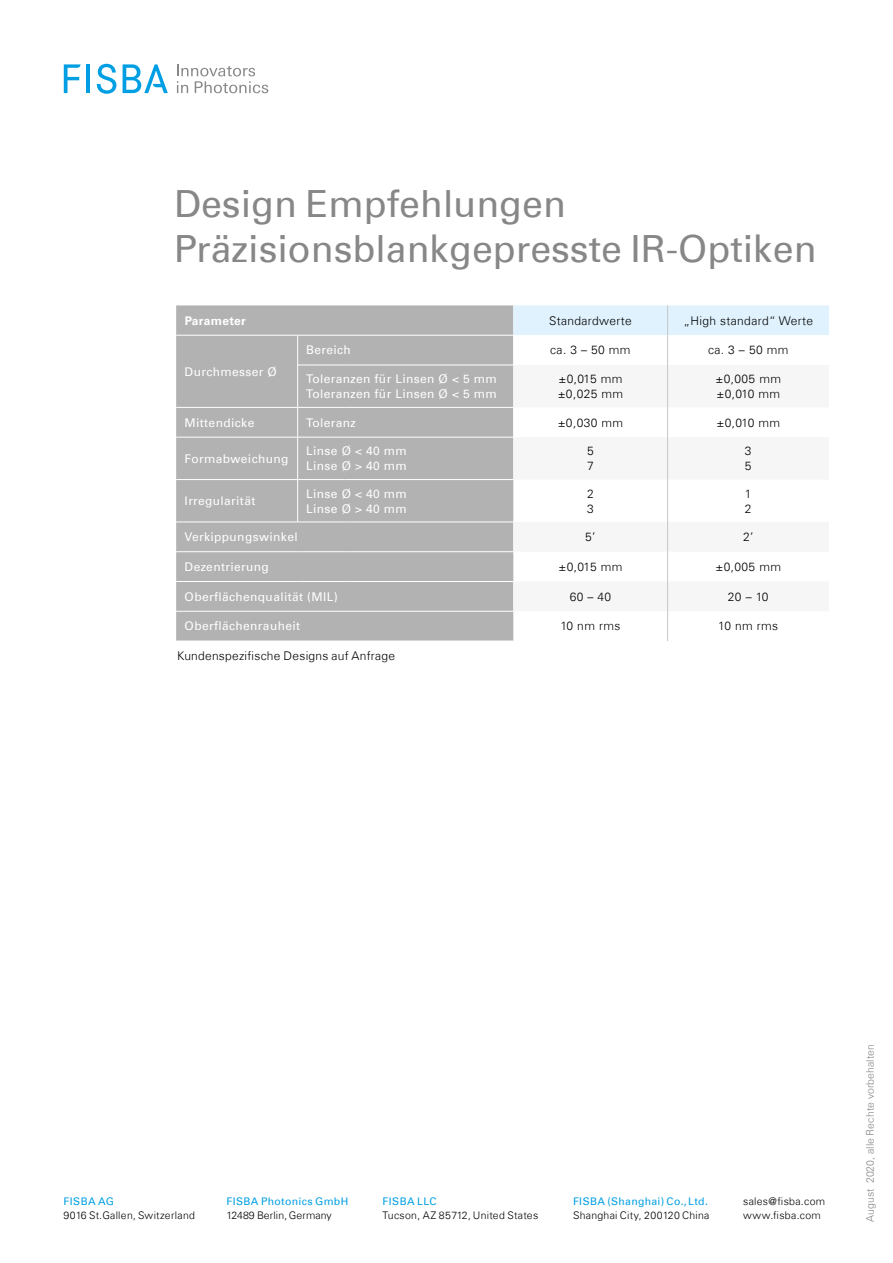
<style>
.page{position:relative;width:893px;height:1263px;background:#fff}
.page>*{position:absolute;margin:0;border:0;box-sizing:border-box;transform-origin:0 0}
.t1{font:37.5px/45px "Univers Com 55 Roman";color:#878787}
.t2{font:12px/15px "Univers Com 55 Roman";letter-spacing:.03em;color:#fff}
.t3{font:300 12px/15px "Univers Com 45";letter-spacing:.03em;color:#000}
.t4{font:700 12px "Univers Com 65";letter-spacing:.03em;color:#fff}
.t5{font:300 10.5px/14.4px "Univers Com 45";letter-spacing:.025em;color:#000}
.t6{font:10.5px "Univers Com 55 Roman";letter-spacing:.035em;color:#009fe3}
.t7{font:300 10.5px "Univers Com 45";letter-spacing:.01em;color:#878787}
</style>
<div class="page">
<div style="left:176px;top:305px;width:337px;height:336px;background:#b3b2b2"></div>
<div style="left:513px;top:305px;width:316px;height:31px;background:#dff2fd"></div>
<svg style="left:513px;top:365px;width:156px;height:246px;fill:#f6f6f6"></svg>
<hr style="left:176px;top:407px;width:122px;height:1px;background:#fff">
<hr style="left:298px;top:407px;width:47px;height:1px;background:#fff">
<hr style="left:345px;top:407px;width:168px;height:1px;background:#fff">
<hr style="left:176px;top:437px;width:122px;height:1px;background:#fff">
<hr style="left:298px;top:437px;width:47px;height:1px;background:#fff">
<hr style="left:345px;top:437px;width:168px;height:1px;background:#fff">
<hr style="left:176px;top:479px;width:122px;height:1px;background:#fff">
<hr style="left:298px;top:479px;width:47px;height:1px;background:#fff">
<hr style="left:345px;top:479px;width:168px;height:1px;background:#fff">
<hr style="left:176px;top:522px;width:122px;height:1px;background:#fff">
<hr style="left:298px;top:522px;width:47px;height:1px;background:#fff">
<hr style="left:345px;top:522px;width:168px;height:1px;background:#fff">
<hr style="left:176px;top:551px;width:122px;height:1px;background:#fff">
<hr style="left:298px;top:551px;width:47px;height:1px;background:#fff">
<hr style="left:345px;top:551px;width:168px;height:1px;background:#fff">
<hr style="left:176px;top:581px;width:122px;height:1px;background:#fff">
<hr style="left:298px;top:581px;width:47px;height:1px;background:#fff">
<hr style="left:345px;top:581px;width:168px;height:1px;background:#fff">
<hr style="left:176px;top:611px;width:122px;height:1px;background:#fff">
<hr style="left:298px;top:611px;width:47px;height:1px;background:#fff">
<hr style="left:345px;top:611px;width:168px;height:1px;background:#fff">
<hr style="left:667px;top:305px;width:1px;height:30px;background:#c6c6c6">
<hr style="left:667px;top:335px;width:1px;height:30px;background:#c6c6c6">
<hr style="left:667px;top:365px;width:1px;height:42px;background:#c6c6c6">
<hr style="left:667px;top:407px;width:1px;height:30px;background:#c6c6c6">
<hr style="left:667px;top:437px;width:1px;height:42px;background:#c6c6c6">
<hr style="left:667px;top:479px;width:1px;height:43px;background:#c6c6c6">
<svg style="left:667px;top:552px;width:1px;height:29px"></svg>
<hr style="left:667px;top:581px;width:1px;height:30px;background:#c6c6c6">
<hr style="left:667px;top:611px;width:1px;height:30px;background:#c6c6c6">
<hr style="left:297px;top:335px;width:1px;height:30px;background:#fff">
<hr style="left:297px;top:365px;width:1px;height:42px;background:#fff">
<hr style="left:298px;top:365px;width:47px;height:1px;background:#fff">
<hr style="left:345px;top:365px;width:168px;height:1px;background:#fff">
<hr style="left:176px;top:335px;width:122px;height:1px;background:#fff">
<hr style="left:298px;top:335px;width:47px;height:1px;background:#fff">
<hr style="left:345px;top:335px;width:168px;height:1px;background:#fff">
<svg style="left:297px;top:408px;width:1px;height:29px"></svg>
<hr style="left:297px;top:437px;width:1px;height:42px;background:#fff">
<hr style="left:297px;top:480px;width:1px;height:42px;background:#fff">
<hr style="left:667px;top:522px;width:1px;height:30px;background:#c6c6c6">
<svg style="left:177px;top:64px;width:91px;height:29px"></svg>
<hr style="left:86px;top:64px;width:4px;height:29px;background:#009fe3">
<svg style="left:64px;top:64px;width:17px;height:29px"></svg>
<svg style="left:97px;top:64px;width:19px;height:30px"></svg>
<svg style="left:123px;top:64px;width:45px;height:29px"></svg>
<h1 class="t1" style="left:174px;top:181px;width:644px">Design Empfehlungen<br>Präzisionsblankgepresste IR-Optiken</h1>
<p class="t4" style="left:185px;top:313px;width:63px">Parameter</p>
<p class="t3" style="left:549px;top:313px;width:84px">Standardwerte</p>
<p class="t3" style="left:683px;top:313px;width:131px">„High standard“ Werte</p>
<p class="t2" style="left:185px;top:364px;width:94px">Durchmesser Ø</p>
<p class="t2" style="left:306px;top:343px;width:46px">Bereich</p>
<p class="t3" style="left:550px;top:343px;width:82px">ca. 3 – 50 mm</p>
<p class="t3" style="left:708px;top:343px;width:82px">ca. 3 – 50 mm</p>
<p class="t2" style="left:306px;top:371px;width:192px">Toleranzen für Linsen Ø &lt; 5 mm<br>Toleranzen für Linsen Ø &lt; 5 mm</p>
<p class="t3" style="left:558px;top:371px;width:67px">±0,015 mm ±0,025 mm</p>
<p class="t3" style="left:715px;top:371px;width:67px">±0,005 mm ±0,010 mm</p>
<p class="t2" style="left:185px;top:415px;width:71px">Mittendicke</p>
<p class="t2" style="left:306px;top:415px;width:51px">Toleranz</p>
<p class="t3" style="left:558px;top:415px;width:67px">±0,030 mm</p>
<p class="t3" style="left:716px;top:415px;width:65px">±0,010 mm</p>
<p class="t2" style="left:185px;top:451px;width:105px">Formabweichung</p>
<p class="t2" style="left:306px;top:443px;width:102px">Linse Ø &lt; 40 mm<br>Linse Ø &gt; 40 mm</p>
<p class="t3" style="left:587px;top:443px;width:8px">5<br>7</p>
<p class="t3" style="left:745px;top:443px;width:8px">3<br>5</p>
<p class="t2" style="left:185px;top:493px;width:72px">Irregularität</p>
<p class="t2" style="left:306px;top:486px;width:102px">Linse Ø &lt; 40 mm<br>Linse Ø &gt; 40 mm</p>
<p class="t3" style="left:587px;top:486px;width:8px">2<br>3</p>
<p class="t3" style="left:745px;top:486px;width:8px">1<br>2</p>
<p class="t2" style="left:185px;top:529px;width:115px">Verkippungswinkel</p>
<p class="t3" style="left:585px;top:529px;width:12px">5’</p>
<p class="t3" style="left:743px;top:529px;width:12px">2’</p>
<p class="t2" style="left:185px;top:559px;width:86px">Dezentrierung</p>
<p class="t3" style="left:558px;top:559px;width:65px">±0,015 mm</p>
<p class="t3" style="left:715px;top:559px;width:67px">±0,005 mm</p>
<p class="t2" style="left:185px;top:589px;width:155px">Oberflächenqualität (MIL)</p>
<p class="t3" style="left:570px;top:589px;width:43px">60 – 40</p>
<p class="t3" style="left:728px;top:589px;width:42px">20 – 10</p>
<p class="t2" style="left:185px;top:619px;width:117px">Oberflächenrauheit</p>
<p class="t3" style="left:560px;top:619px;width:61px">10 nm rms</p>
<p class="t3" style="left:718px;top:619px;width:61px">10 nm rms</p>
<p class="t3" style="left:177px;top:648px;width:219px">Kundenspezifische Designs auf Anfrage</p>
<p class="t6" style="left:64px;top:1195px;width:52px">FISBA AG</p>
<p class="t5" style="left:64px;top:1208px;width:133px">9016 St.Gallen, Switzerland</p>
<p class="t6" style="left:226px;top:1195px;width:123px">FISBA Photonics GmbH</p>
<p class="t5" style="left:226px;top:1208px;width:107px">12489 Berlin, Germany</p>
<p class="t6" style="left:382px;top:1195px;width:55px">FISBA LLC</p>
<p class="t5" style="left:382px;top:1208px;width:157px">Tucson, AZ 85712, United States</p>
<p class="t6" style="left:573px;top:1195px;width:136px">FISBA (Shanghai) Co., Ltd.</p>
<p class="t5" style="left:573px;top:1208px;width:138px">Shanghai City, 200120 China</p>
<p class="t5" style="left:743px;top:1194px;width:84px">sales@fisba.com www.fisba.com</p>
<p class="t7" style="left:863px;top:1222px;width:180px;rotate:-90deg">August 2020, alle Rechte vorbehalten</p>
</div>
